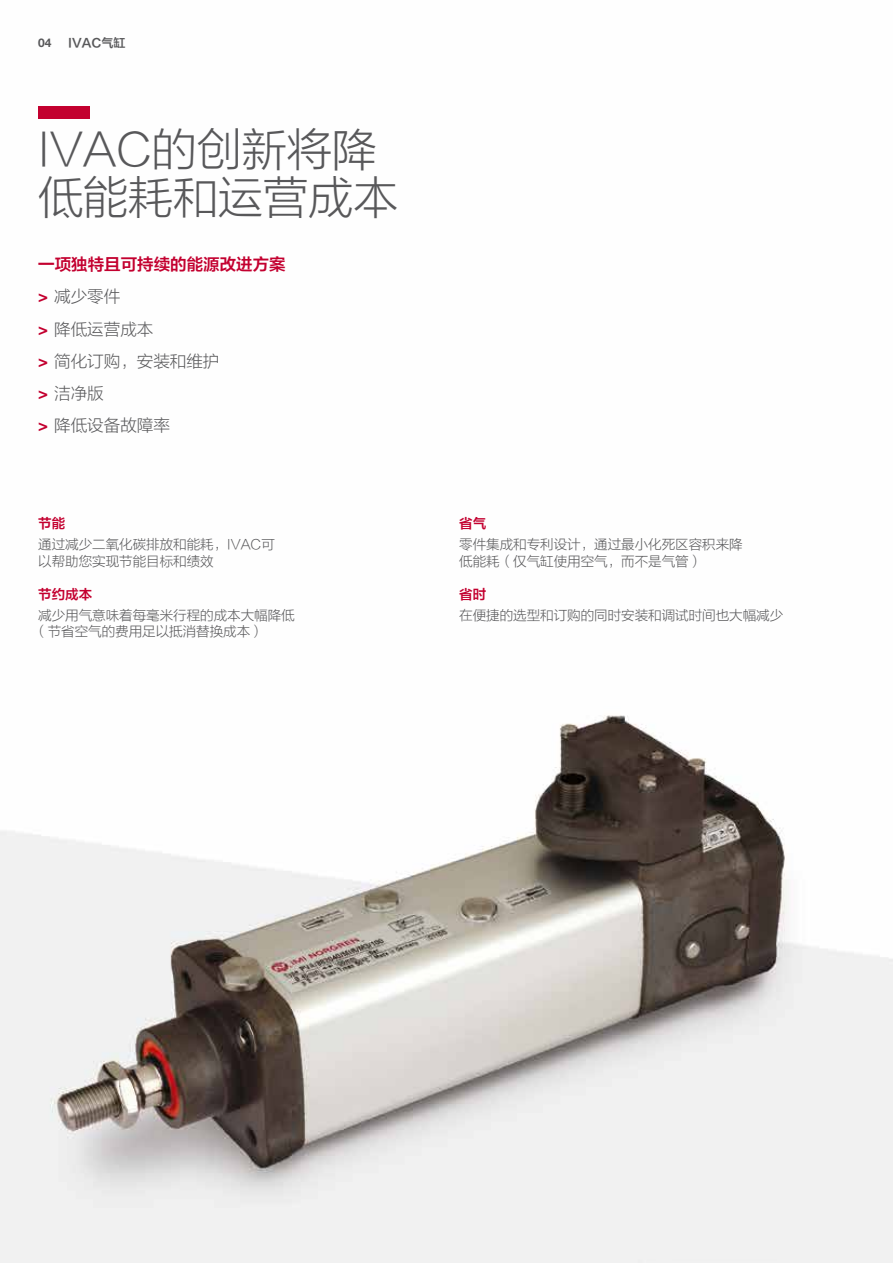
<style>
.page{position:relative;width:893px;height:1263px;background:#fff}
.page>*{position:absolute;margin:0;border:0;box-sizing:border-box;transform-origin:0 0}
.t1{font:45px/48px "FZLTXHJW GB1 0";color:#58585a}
.t2{font:16.5px/32.2px "FZLTXHJW GB1 0";color:#58585a}
.t3{font:16.5px "FZLTZCHJW GB1 0";color:#c3002f}
.t4{font:13.5px/16.5px "FZLTXHJW GB1 0";color:#58585a}
.t5{font:13.5px "FZLTZCHJW GB1 0";color:#c3002f}
.t6{font:12px "FZLTZCHJW GB1 0";color:#58585a}
.t7{font:700 12px "Helvetica Neue LTW1 G";color:#58585a}
.s1{font-family:"Helvetica Neue LTW1 G";font-weight:700;color:#c3002f}
</style>
<div class="page">
<img style="left:0;top:106px;width:893px;height:1157px">
<div style="left:38px;top:106px;width:51px;height:13px;background:#c3002f"></div>
<p class="t7" style="left:38px;top:35px;width:15px">04</p>
<p class="t6" style="left:68px;top:36px;width:59px">IVAC气缸</p>
<h1 class="t1" style="left:38px;top:128px;width:361px">IVAC的创新将降低能耗和运营成本</h1>
<p class="t3" style="left:38px;top:255px;width:249px">一项独特且可持续的能源改进方案</p>
<p class="t2" style="left:38px;top:281px;width:183px"><span class="s1">&gt;</span> 减少零件<br><span class="s1">&gt;</span> 降低运营成本<br><span class="s1">&gt;</span> 简化订购，安装和维护<span class="s1">&gt;</span> 洁净版<br><span class="s1">&gt;</span> 降低设备故障率</p>
<p class="t5" style="left:38px;top:516px;width:29px">节能</p>
<p class="t4" style="left:38px;top:537px;width:238px">通过减少二氧化碳排放和能耗，IVAC可以帮助您实现节能目标和绩效</p>
<p class="t5" style="left:38px;top:587px;width:56px">节约成本</p>
<p class="t4" style="left:34px;top:607px;width:262px;text-indent:4px">减少用气意味着每毫米行程的成本大幅降低（节省空气的费用足以抵消替换成本）</p>
<p class="t5" style="left:459px;top:516px;width:28px">省气</p>
<p class="t4" style="left:459px;top:537px;width:285px">零件集成和专利设计，通过最小化死区容积来降低能耗（仅气缸使用空气，而不是气管）</p>
<p class="t5" style="left:459px;top:587px;width:28px">省时</p>
<p class="t4" style="left:459px;top:607px;width:325px">在便捷的选型和订购的同时安装和调试时间也大幅减少</p>
</div>
